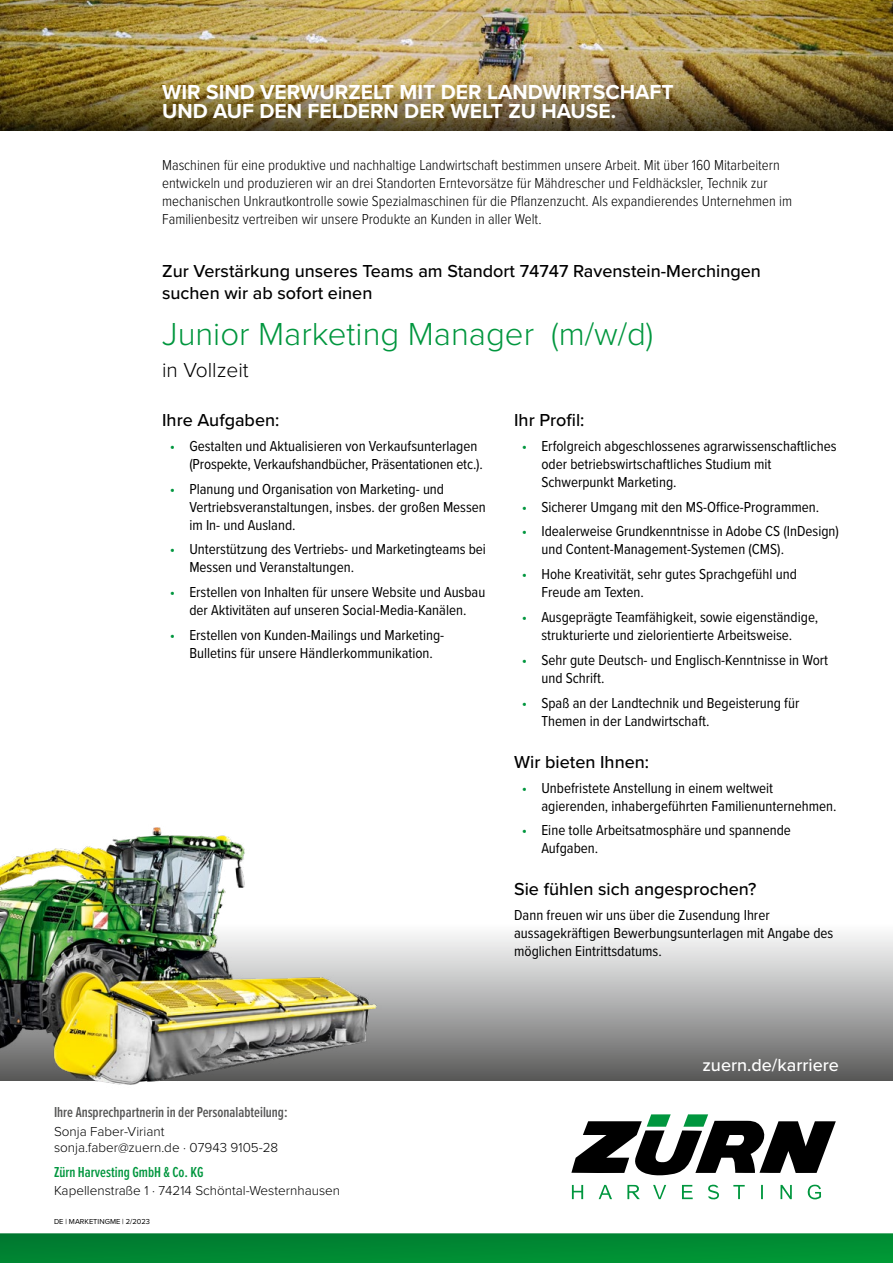
<style>
.page{position:relative;width:893px;height:1263px;background:#fff}
.page>*{position:absolute;margin:0;border:0;box-sizing:border-box;transform-origin:0 0}
.t1{font:300 33px "Proxima Nova";color:#00963e}
.t2{font:700 21px/19.5px "Proxima Nova";color:#fff}
.t3{font:300 21px "Proxima Nova";color:#000}
.t4{font:500 18px/21.6px "Proxima Nova";color:#000}
.t5{font:500 18px "Proxima Nova";color:#fff}
.t6{font:15px/18px "Proxima Nova Cond";color:#000}
.t7{font:300 15px/18px "Proxima Nova Cond";color:#000}
.t8{font:600 15px "Proxima Nova Ex Cn";color:#565655}
.t9{font:600 15px "Proxima Nova Ex Cn";color:#00963e}
.t10{font:300 13.5px/16.2px "Proxima Nova";color:#000}
.t11{font:7.5px "Proxima Nova";color:#000}
.s1{color:#00963e}
</style>
<div class="page">
<svg style="left:571px;top:1114px;width:265px;height:61px"></svg>
<svg style="left:627px;top:1185px;width:13px;height:14px"></svg>
<svg style="left:780px;top:1185px;width:12px;height:14px"></svg>
<svg style="left:807px;top:1184px;width:14px;height:15px"></svg>
<svg style="left:682px;top:1185px;width:11px;height:14px"></svg>
<svg style="left:572px;top:1185px;width:11px;height:14px"></svg>
<svg style="left:708px;top:1184px;width:11px;height:15px"></svg>
<svg style="left:599px;top:1185px;width:13px;height:14px"></svg>
<svg style="left:653px;top:1185px;width:13px;height:14px"></svg>
<svg style="left:733px;top:1185px;width:12px;height:14px"></svg>
<svg style="left:761px;top:1185px;width:2px;height:14px"></svg>
<svg style="left:0;top:1233px;width:893px;height:30px;background:#028934"></svg>
<img style="left:0;top:0;width:893px;height:78px">
<img style="left:0;top:78px;width:893px;height:53px">
<div style="left:0;top:923px;width:893px;height:157px;background:linear-gradient(to bottom,#fff,#5d5d5c)"></div>
<img style="left:0;top:827px;width:433px;height:258px">
<h2 class="t2" style="left:162px;top:81px;width:513px">WIR SIND VERWURZELT MIT DER LANDWIRTSCHAFT<br>UND AUF DEN FELDERN DER WELT ZU HAUSE.</h2>
<p class="t7" style="left:162px;top:155px;width:631px">Maschinen für eine produktive und nachhaltige Landwirtschaft bestimmen unsere Arbeit. Mit über 160 Mitarbeitern entwickeln und produzieren wir an drei Standorten Erntevorsätze für Mähdrescher und Feldhäcksler, Technik zur mechanischen Unkrautkontrolle sowie Spezialmaschinen für die Pflanzenzucht. Als expandierendes Unternehmen im Familienbesitz vertreiben wir unsere Produkte an Kunden in aller Welt.</p>
<p class="t4" style="left:162px;top:260px;width:600px">Zur Verstärkung unseres Teams am Standort 74747 Ravenstein-Merchingen suchen wir ab sofort einen</p>
<h1 class="t1" style="left:162px;top:310px;width:493px">Junior Marketing Manager (m/w/d)</h1>
<h2 class="t3" style="left:162px;top:355px;width:88px">in Vollzeit</h2>
<p class="t4" style="left:162px;top:409px;width:119px">Ihre Aufgaben:</p>
<p class="t6" style="left:189px;top:436px;width:295px;text-indent:-20px"><span class="s1">•</span> Gestalten und Aktualisieren von Verkaufsunterlagen (Prospekte, Verkaufshandbücher, Präsentationen etc.).</p>
<p class="t6" style="left:189px;top:479px;width:298px;text-indent:-20px"><span class="s1">•</span> Planung und Organisation von Marketing- und<br>Vertriebsveranstaltungen, insbes. der großen Messen im In- und Ausland.</p>
<p class="t6" style="left:189px;top:540px;width:298px;text-indent:-20px"><span class="s1">•</span> Unterstützung des Vertriebs- und Marketingteams bei<br>Messen und Veranstaltungen.</p>
<p class="t6" style="left:170px;top:583px;width:317px;text-align:center"><span class="s1">•</span> Erstellen von Inhalten für unsere Website und Ausbau der Aktivitäten auf unseren Social-Media-Kanälen.</p>
<p class="t6" style="left:170px;top:625px;width:276px;text-align:center"><span class="s1">•</span> Erstellen von Kunden-Mailings und Marketing-<br>Bulletins für unsere Händlerkommunikation.</p>
<p class="t4" style="left:514px;top:409px;width:72px">Ihr Profil:</p>
<p class="t6" style="left:541px;top:436px;width:297px;text-indent:-20px"><span class="s1">•</span> Erfolgreich abgeschlossenes agrarwissenschaftliches oder betriebswirtschaftliches Studium mit<br>Schwerpunkt Marketing.</p>
<p class="t6" style="left:522px;top:497px;width:299px"><span class="s1">•</span> Sicherer Umgang mit den MS-Office-Programmen.</p>
<p class="t6" style="left:541px;top:522px;width:299px;text-indent:-20px"><span class="s1">•</span> Idealerweise Grundkenntnisse in Adobe CS (InDesign) und Content-Management-Systemen (CMS).</p>
<p class="t6" style="left:541px;top:565px;width:257px;text-indent:-20px"><span class="s1">•</span> Hohe Kreativität, sehr gutes Sprachgefühl und<br>Freude am Texten.</p>
<p class="t6" style="left:522px;top:607px;width:298px;text-align:center"><span class="s1">•</span> Ausgeprägte Teamfähigkeit, sowie eigenständige, strukturierte und zielorientierte Arbeitsweise.</p>
<p class="t6" style="left:541px;top:650px;width:288px;text-indent:-20px"><span class="s1">•</span> Sehr gute Deutsch- und Englisch-Kenntnisse in Wort und Schrift.</p>
<p class="t6" style="left:541px;top:693px;width:260px;text-indent:-20px"><span class="s1">•</span> Spaß an der Landtechnik und Begeisterung für<br>Themen in der Landwirtschaft.</p>
<p class="t4" style="left:514px;top:750px;width:137px">Wir bieten Ihnen:</p>
<p class="t6" style="left:541px;top:778px;width:297px;text-indent:-20px"><span class="s1">•</span> Unbefristete Anstellung in einem weltweit agierenden, inhabergeführten Familienunternehmen.</p>
<p class="t6" style="left:541px;top:821px;width:251px;text-indent:-20px"><span class="s1">•</span> Eine tolle Arbeitsatmosphäre und spannende<br>Aufgaben.</p>
<p class="t4" style="left:514px;top:878px;width:244px">Sie fühlen sich angesprochen?</p>
<p class="t6" style="left:514px;top:905px;width:321px">Dann freuen wir uns über die Zusendung Ihrer aussagekräftigen Bewerbungsunterlagen mit Angabe des möglichen Eintrittsdatums.</p>
<p class="t8" style="left:54px;top:1101px;width:235px">Ihre Ansprechpartnerin in der Personalabteilung:</p>
<p class="t10" style="left:54px;top:1122px;width:226px">Sonja Faber-Viriant sonja.faber@zuern.de · 07943 9105-28</p>
<p class="t9" style="left:54px;top:1161px;width:151px">Zürn Harvesting GmbH &amp; Co. KG</p>
<p class="t10" style="left:54px;top:1182px;width:288px">Kapellenstraße 1 · 74214 Schöntal-Westernhausen</p>
<p class="t11" style="left:54px;top:1216px;width:98px">DE | MARKETINGME | 2/2023</p>
<p class="t5" style="left:702px;top:1052px;width:138px">zuern.de/karriere</p>
</div>
